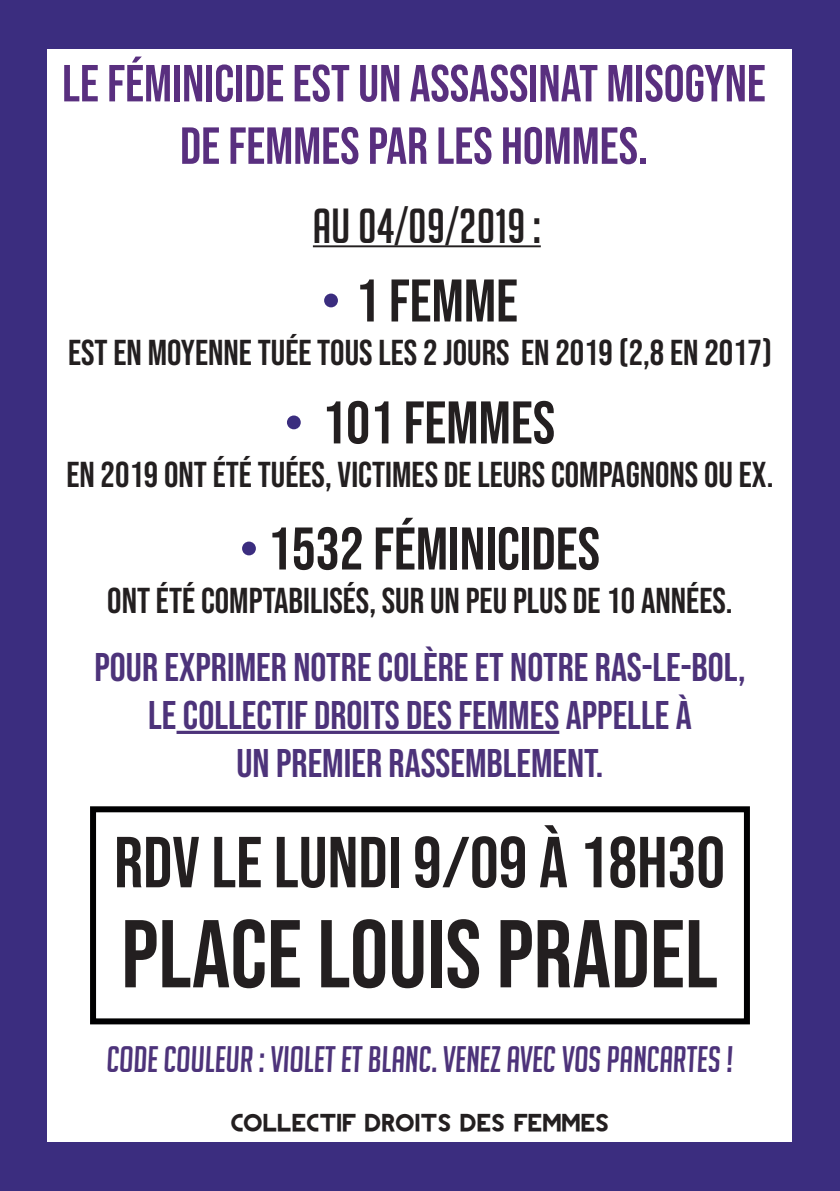
<style>
.page{position:relative;width:840px;height:1191px;background:#fff}
.page>*{position:absolute;margin:0;border:0;box-sizing:border-box;transform-origin:0 0}
.t1{font:96px "Bebas Neue";color:#231f20}
.t2{font:72px "Bebas Neue";color:#231f20}
.t3{font:60px "Bebas Neue";color:#231f20}
.t4{font:52px/62.4px "Bebas Neue";color:#592f7f;text-align:center}
.t5{font:48px "Big Noodle Titling";color:#231f20}
.t6{font:40px/48px "Bebas Neue";color:#4d337a;text-align:center}
.t7{font:36px "Bebas Neue";color:#231f20}
.t8{font:italic 36px "Big Noodle Titling";color:#4d337a}
.t9{font:24px "REVOLUTION";color:#231f20}
.s1{color:#3b2d7f}
</style>
<div class="page">
<div style="left:0;top:0;width:839px;height:1191px;background:#3b2d7f"></div>
<div style="left:48px;top:49px;width:743px;height:1093px;background:#fff"></div>
<div style="left:90px;top:806px;width:659px;height:218px;border:6px solid #000001"></div>
<hr style="left:313px;top:245px;width:227px;height:2px;background:#231f20">
<svg style="left:176px;top:730px;width:383px;height:4px;background:#705b94"></svg>
<h3 class="t4" style="left:62px;top:52px;width:704px">LE FÉMINICIDE EST UN ASSASSINAT MISOGYNE<br>DE FEMMES PAR LES HOMMES.</h3>
<h3 class="t5" style="left:313px;top:200px;width:229px">Au 04/09/2019 :</h3>
<h3 class="t3" style="left:322px;top:267px;width:197px"><span class="s1">•</span> 1 FEMME</h3>
<p class="t7" style="left:68px;top:332px;width:705px">EST EN MOYENNE TUÉE TOUS LES 2 JOURS EN 2019 (2,8 EN 2017)</p>
<h3 class="t3" style="left:285px;top:389px;width:271px"><span class="s1">•</span> 101 FEMMES</h3>
<p class="t7" style="left:66px;top:454px;width:708px">EN 2019 ONT ÉTÉ TUÉES, VICTIMES DE LEURS COMPAGNONS OU EX.</p>
<h3 class="t3" style="left:240px;top:515px;width:361px"><span class="s1">•</span> 1532 FÉMINICIDES</h3>
<p class="t7" style="left:107px;top:580px;width:626px">ONT ÉTÉ COMPTABILISÉS, SUR UN PEU PLUS DE 10 ANNÉES.</p>
<p class="t6" style="left:94px;top:643px;width:652px">POUR EXPRIMER NOTRE COLÈRE ET NOTRE RAS-LE-BOL,<br>LE COLLECTIF DROITS DES FEMMES APPELLE À<br>UN PREMIER RASSEMBLEMENT.</p>
<h2 class="t2" style="left:114px;top:821px;width:612px">RDV LE LUNDI 9/09 À 18H30</h2>
<h1 class="t1" style="left:121px;top:899px;width:597px">PLACE LOUIS PRADEL</h1>
<p class="t8" style="left:107px;top:1039px;width:627px">CODE COULEUR : VIOLET ET BLANC. VENEZ AVEC VOS PANCARTES !</p>
<p class="t9" style="left:230px;top:1101px;width:380px">COLLECTIF DROITS DES FEMMES</p>
</div>
